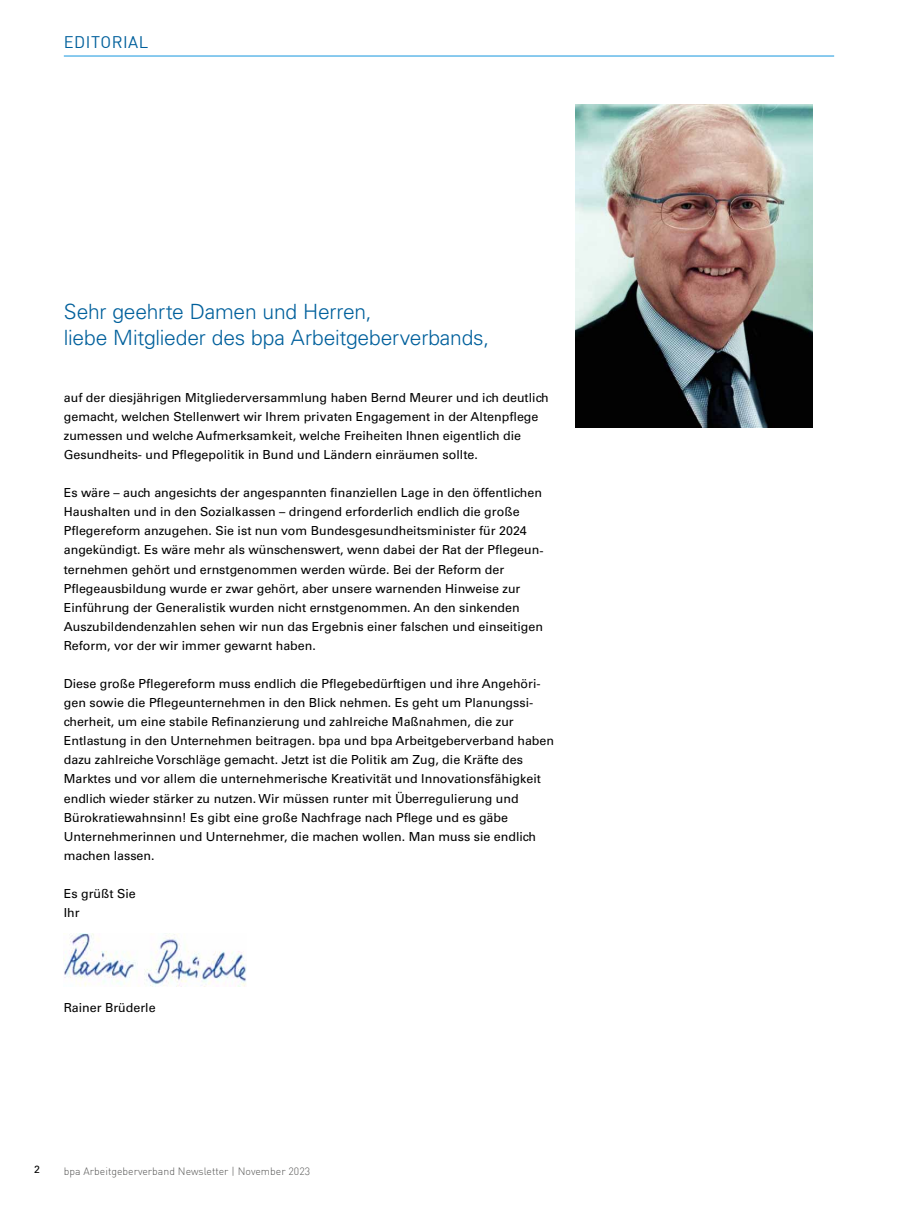
<style>
.page{position:relative;width:898px;height:1212px;background:#fff}
.page>*{position:absolute;margin:0;border:0;box-sizing:border-box;transform-origin:0 0}
.t1{font:300 21px/25.2px "Univers LT Std";letter-spacing:-.01em;color:#00609c}
.t2{font:16.5px "DIN";letter-spacing:.03em;color:#00609c}
.t3{font:12.45px/19px "Univers LT Std";color:#000}
.t4{font:300 10.5px "DIN";color:#575756}
.t5{font:10.5px "Univers LT Std";color:#000}
</style>
<div class="page">
<img style="left:64px;top:933px;width:183px;height:53px">
<img style="left:575px;top:105px;width:237px;height:322px">
<hr style="left:64px;top:55px;width:769px;height:2px;background:#63b9e9">
<h2 class="t2" style="left:64px;top:32px;width:86px">EDITORIAL</h2>
<h1 class="t1" style="left:64px;top:299px;width:427px">Sehr geehrte Damen und Herren,<br>liebe Mitglieder des bpa Arbeitgeberverbands,</h1>
<p class="t3" style="left:64px;top:388px;width:486px">auf der diesjährigen Mitgliederversammlung haben Bernd Meurer und ich deutlich gemacht, welchen Stellenwert wir Ihrem privaten Engagement in der Altenpflege zumessen und welche Aufmerksamkeit, welche Freiheiten Ihnen eigentlich die Gesundheits- und Pflegepolitik in Bund und Ländern einräumen sollte.</p>
<p class="t3" style="left:64px;top:483px;width:481px">Es wäre – auch angesichts der angespannten finanziellen Lage in den öffentlichen Haushalten und in den Sozialkassen – dringend erforderlich endlich die große Pflegereform anzugehen. Sie ist nun vom Bundesgesundheitsminister für 2024 angekündigt. Es wäre mehr als wünschenswert, wenn dabei der Rat der Pflegeun&shy;ternehmen gehört und ernstgenommen werden würde. Bei der Reform der Pflegeausbildung wurde er zwar gehört, aber unsere warnenden Hinweise zur Einführung der Generalistik wurden nicht ernstgenommen. An den sinkenden Auszubildendenzahlen sehen wir nun das Ergebnis einer falschen und einseitigen Reform, vor der wir immer gewarnt haben.</p>
<p class="t3" style="left:64px;top:674px;width:491px">Diese große Pflegereform muss endlich die Pflegebedürftigen und ihre Angehöri&shy;gen sowie die Pflegeunternehmen in den Blick nehmen. Es geht um Planungssi&shy;cherheit, um eine stabile Refinanzierung und zahlreiche Maßnahmen, die zur Entlastung in den Unternehmen beitragen. bpa und bpa Arbeitgeberverband haben dazu zahlreiche Vorschläge gemacht. Jetzt ist die Politik am Zug, die Kräfte des Marktes und vor allem die unternehmerische Kreativität und Innovationsfähigkeit endlich wieder stärker zu nutzen. Wir müssen runter mit Überregulierung und Bürokratiewahnsinn! Es gibt eine große Nachfrage nach Pflege und es gäbe Unternehmerinnen und Unternehmer, die machen wollen. Man muss sie endlich machen lassen.</p>
<p class="t3" style="left:64px;top:884px;width:73px">Es grüßt Sie<br>Ihr</p>
<p class="t3" style="left:64px;top:998px;width:93px">Rainer Brüderle</p>
<p class="t5" style="left:34px;top:1163px;width:7px">2</p>
<p class="t4" style="left:64px;top:1165px;width:248px">bpa Arbeitgeberverband Newsletter | November 2023</p>
</div>
